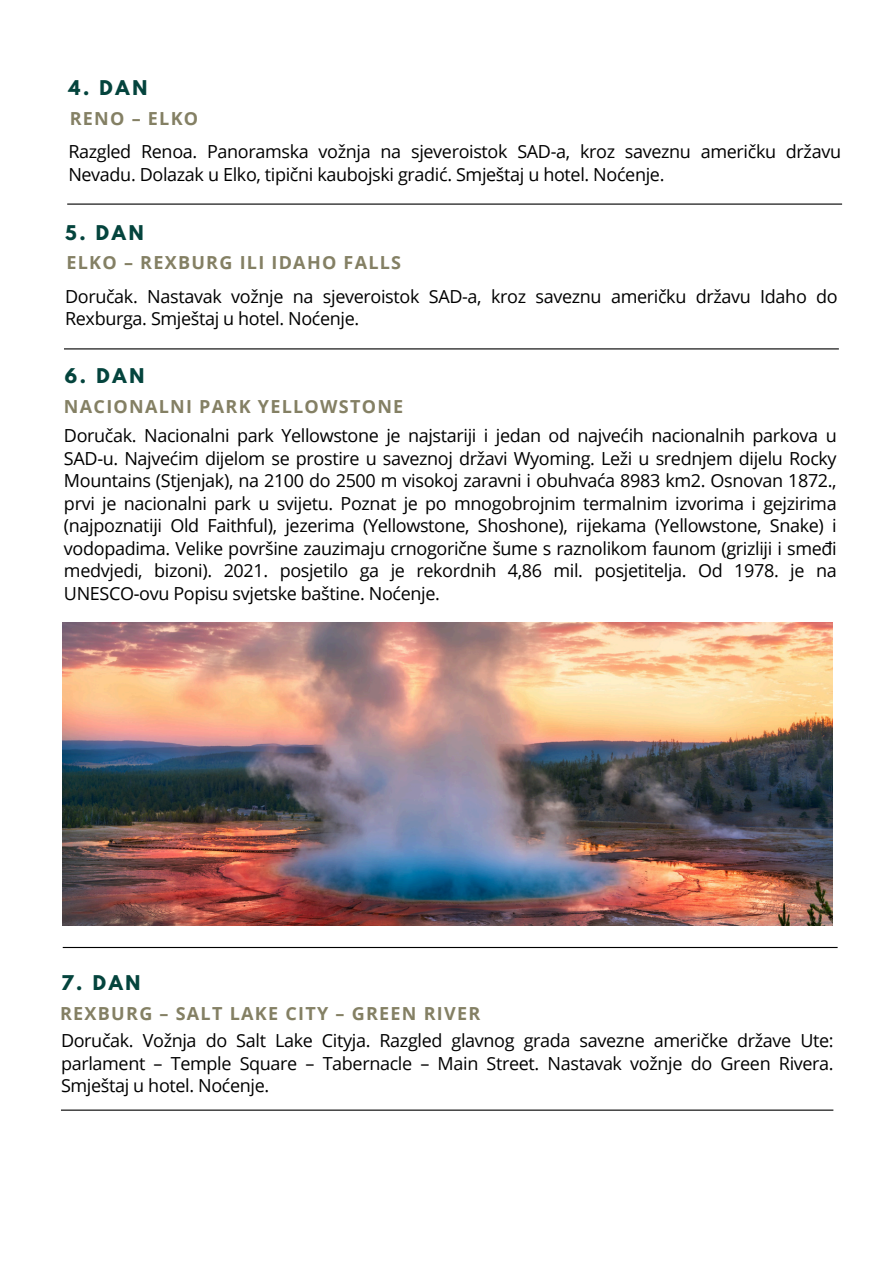
<style>
.page{position:relative;width:894px;height:1264px;background:#fff}
.page>*{position:absolute;margin:0;border:0;box-sizing:border-box;transform-origin:0 0}
.t1{font:18px/22.5px "Open Sans";letter-spacing:-.02em;color:#000;text-align:justify}
.t2{font:700 18px "Open Sans";letter-spacing:.07em;color:#848064}
.t3{font:700 18px "League Spartan";letter-spacing:.15em;color:#04443d}
.s1{font-family:"Noto Sans"}
</style>
<div class="page">
<hr style="left:67px;top:203px;width:774px;height:2px;background:#000">
<hr style="left:63px;top:946px;width:774px;height:2px;background:#000">
<hr style="left:61px;top:1109px;width:772px;height:1px;background:#000">
<img style="left:63px;top:622px;width:769px;height:303px">
<hr style="left:64px;top:348px;width:774px;height:1px;background:#000">
<p class="t3" style="left:68px;top:79px;width:80px">4. DAN</p>
<h1 class="t2" style="left:70px;top:105px;width:130px">RENO – ELKO</h1>
<h1 class="t1" style="left:68px;top:140px;width:774px">Razgled Renoa. Panoramska vožnja na sjeveroistok SAD-a, kroz saveznu američku državu<br>Nevadu. Dolazak u Elko, tipični kaubojski gradić. Smještaj u hotel. Noćenje.</h1>
<h1 class="t3" style="left:65px;top:223px;width:80px">5. DAN</h1>
<p class="t2" style="left:66px;top:250px;width:336px">ELKO – REXBURG ILI IDAHO FALLS</p>
<p class="t1" style="left:65px;top:285px;width:774px">Doručak. Nastavak vožnje na sjeveroistok SAD-a, kroz saveznu američku državu Idaho do<br>Rexburga. Smještaj u hotel. Noćenje.</p>
<h1 class="t3" style="left:65px;top:367px;width:81px">6. DAN</h1>
<h1 class="t2" style="left:64px;top:393px;width:341px">NACIONALNI PARK YELLOWSTONE</h1>
<p class="t1" style="left:64px;top:424px;width:774px">Doručak. Nacionalni park Yellowstone je najstariji i jedan od najvećih nacionalnih parkova u SAD<span class="s1">‑</span>u. Najvećim dijelom se prostire u saveznoj državi Wyoming. Leži u srednjem dijelu Rocky Mountains (Stjenjak), na 2100 do 2500 m visokoj zaravni i obuhvaća 8983 km2. Osnovan 1872., prvi je nacionalni park u svijetu. Poznat je po mnogobrojnim termalnim izvorima i gejzirima (najpoznatiji Old Faithful), jezerima (Yellowstone, Shoshone), rijekama (Yellowstone, Snake) i vodopadima. Velike površine zauzimaju crnogorične šume s raznolikom faunom (grizliji i smeđi medvjedi, bizoni). 2021. posjetilo ga je rekordnih 4,86 mil. posjetitelja. Od 1978. je na UNESCO<span class="s1">‑</span>ovu Popisu svjetske baštine. Noćenje.</p>
<p class="t3" style="left:61px;top:974px;width:81px">7. DAN</p>
<p class="t2" style="left:60px;top:1000px;width:421px">REXBURG – SALT LAKE CITY – GREEN RIVER</p>
<h1 class="t1" style="left:61px;top:1029px;width:774px">Doručak. Vožnja do Salt Lake Cityja. Razgled glavnog grada savezne američke države Ute: parlament – Temple Square – Tabernacle – Main Street. Nastavak vožnje do Green Rivera.<br>Smještaj u hotel. Noćenje.</h1>
</div>
